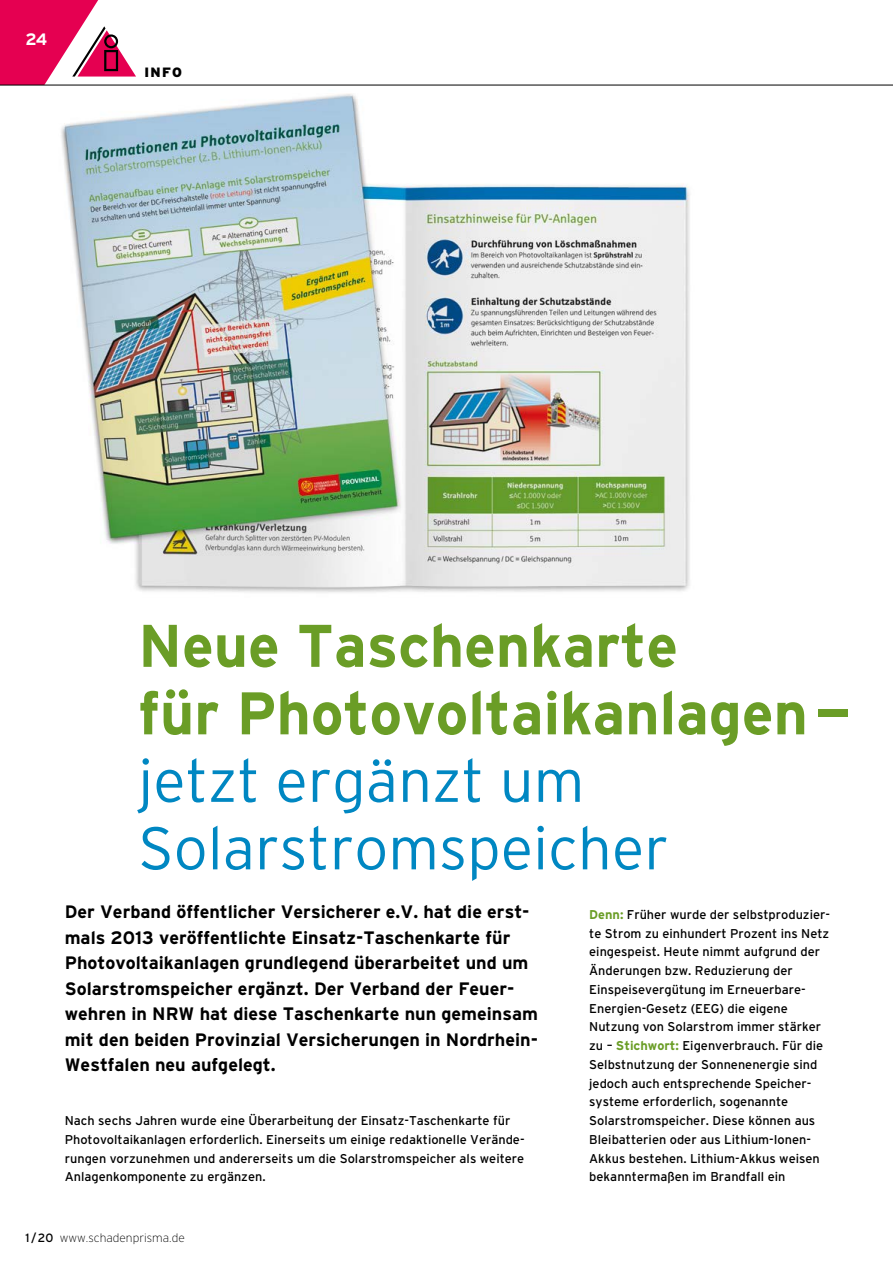
<style>
.page{position:relative;width:893px;height:1263px;background:#fff}
.page>*{position:absolute;margin:0;border:0;box-sizing:border-box;transform-origin:0 0}
.Head_2020{font:300 60px/67.5px "Interstate";color:#0087c2}
.Head_2020-2{font:700 60px "Interstate";color:#6a9d26}
.Fliesstext_2020{font:700 18px/25.5px "Interstate";color:#000}
.t1{font:700 16.5px "Interstate";color:#fff}
.t2{font:900 13.5px "Interstate";color:#000}
.Fliesstext_2020-2{font:12.75px/18.8px "Interstate";color:#000}
.t3{font:200 12px "Interstate";color:#000}
.s1{font-weight:700;color:#6a9d26}
.s2{font-weight:400}
</style>
<div class="page">
<hr style="left:0;top:85px;width:893px;height:1px;background:#000">
<svg style="left:0;top:0;width:136px;height:85px"></svg>
<img style="left:61px;top:93px;width:629px;height:500px">
<p class="t1" style="left:26px;top:30px;width:23px">24</p>
<p class="t2" style="left:145px;top:64px;width:39px">INFO</p>
<p class="Head_2020-2" style="left:138px;top:612px;width:541px">Neue Taschenkarte</p>
<p class="Head_2020" style="left:138px;top:679px;width:715px"><span class="s1">für Photovoltaikanlagen— </span>jetzt ergänzt um<br>Solarstromspeicher</p>
<p class="Fliesstext_2020" style="left:65px;top:899px;width:466px">Der Verband öffentlicher Versicherer e.V. hat die erst&shy;mals 2013 veröffentlichte Einsatz-Taschenkarte für</p>
<p class="Fliesstext_2020" style="left:65px;top:950px;width:475px">Photovoltaikanlagen grundlegend überarbeitet und um Solarstromspeicher ergänzt. Der Verband der Feuer&shy;wehren in NRW hat diese Taschenkarte nun gemeinsam mit den beiden Provinzial Versicherungen in Nordrhein-Westfalen neu aufgelegt.</p>
<p class="Fliesstext_2020-2" style="left:65px;top:1111px;width:461px">Nach sechs Jahren wurde eine Überarbeitung der Einsatz-Taschenkarte für Photovoltaikanlagen erforderlich. Einerseits um einige redaktionelle Verände&shy;rungen vorzunehmen und andererseits um die Solarstromspeicher als weitere Anlagenkomponente zu ergänzen.</p>
<p class="Fliesstext_2020-2" style="left:589px;top:905px;width:242px"><span class="s1">Denn:</span> Früher wurde der selbstproduzier&shy;te Strom zu einhundert Prozent ins Netz eingespeist. Heute nimmt aufgrund der Änderungen bzw. Reduzierung der Einspeisevergütung im Erneuerbare-Energien-Gesetz (EEG) die eigene Nutzung von Solarstrom immer stärker zu – <span class="s1">Stichwort:</span> Eigenverbrauch. Für die Selbstnutzung der Sonnenenergie sind jedoch auch entsprechende Speicher&shy;systeme erforderlich, sogenannte Solarstromspeicher. Diese können aus Bleibatterien oder aus Lithium-Ionen-Akkus bestehen. Lithium-Akkus weisen bekanntermaßen im Brandfall ein</p>
<p class="t3" style="left:26px;top:1231px;width:161px"><span class="s2">1 /20</span> www.schadenprisma.de</p>
</div>
